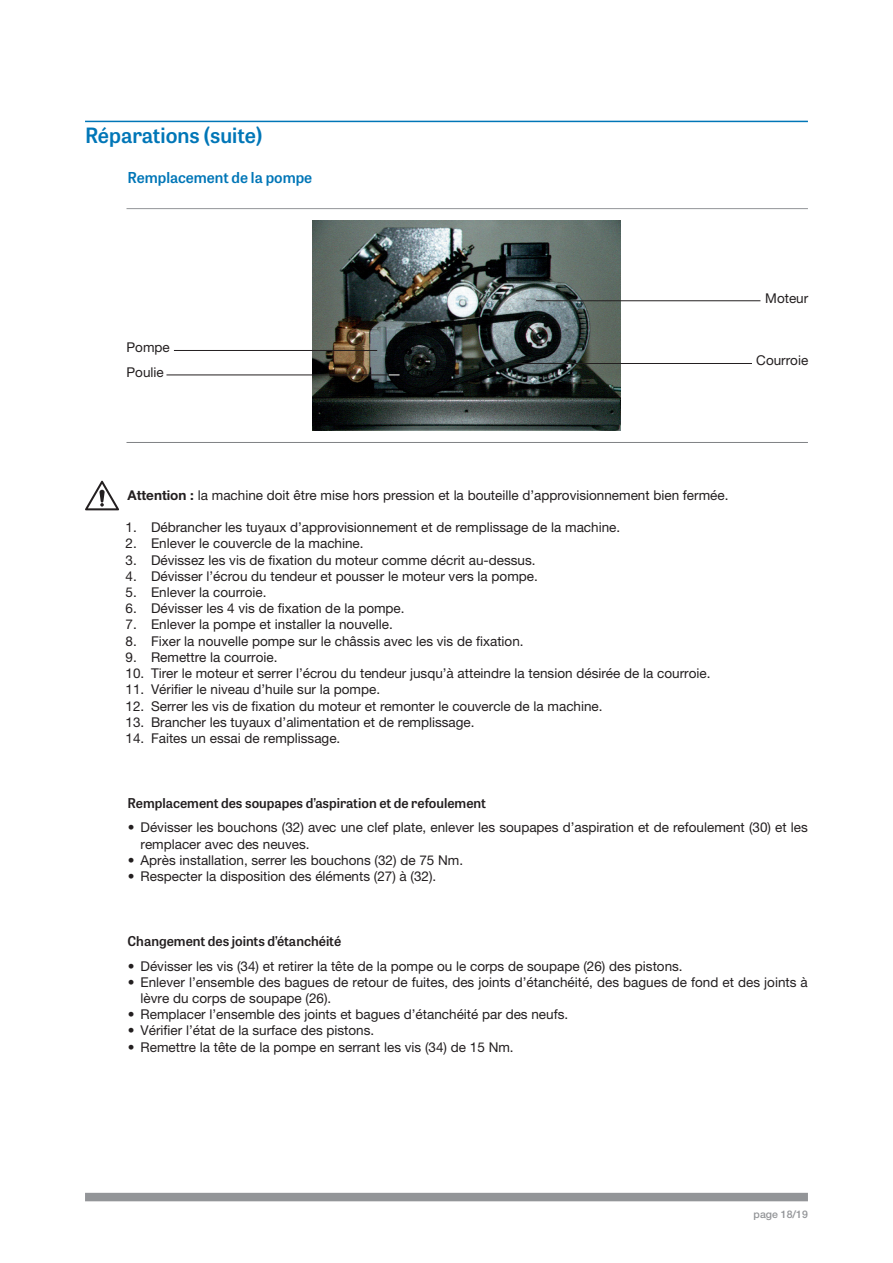
<style>
.page{position:relative;width:893px;height:1263px;background:#fff}
.page>*{position:absolute;margin:0;border:0;box-sizing:border-box;transform-origin:0 0}
.Titre_niv_1{font:600 21px "Tablet Gothic";color:#0076b7}
.Titre_niv_2{font:600 15px "Tablet Gothic";color:#0076b7}
.Texte_standard{font:13.5px/16.2px "Helvetica Neue LT Pro";color:#231f20}
.Titre_niv_3{font:600 13.5px "Tablet Gothic";color:#231f20}
.Légende_ferée_droite{font:13.5px "Helvetica Neue LT Pro";color:#231f20}
.t1{font:500 10.5px "Helvetica Neue LT Pro";color:#939598}
.s1{font-weight:700}
</style>
<div class="page">
<div style="left:85px;top:1193px;width:723px;height:8px;background:#939598"></div>
<hr style="left:126px;top:208px;width:682px;height:1px;background:#939598">
<hr style="left:126px;top:442px;width:682px;height:1px;background:#808285">
<img style="left:312px;top:220px;width:308px;height:211px">
<hr style="left:85px;top:121px;width:723px;height:1px;background:#0076b7">
<hr style="left:174px;top:350px;width:203px;height:1px;background:#231f20">
<hr style="left:536px;top:300px;width:224px;height:1px;background:#231f20">
<hr style="left:515px;top:363px;width:237px;height:1px;background:#231f20">
<hr style="left:166px;top:375px;width:223px;height:1px;background:#231f20">
<svg style="left:85px;top:481px;width:34px;height:29px"></svg>
<p class="Titre_niv_1" style="left:85px;top:121px;width:179px">Réparations (suite)</p>
<p class="Titre_niv_2" style="left:128px;top:167px;width:186px">Remplacement de la pompe</p>
<p class="Légende_ferée_droite" style="left:126px;top:340px;width:45px">Pompe</p>
<p class="Légende_ferée_droite" style="left:126px;top:364px;width:39px">Poulie</p>
<p class="Légende_ferée_droite" style="left:765px;top:290px;width:45px">Moteur</p>
<p class="Légende_ferée_droite" style="left:756px;top:353px;width:53px">Courroie</p>
<p class="Texte_standard" style="left:128px;top:487px;width:602px"><span class="s1">Attention :</span> la machine doit être mise hors pression et la bouteille d’approvisionnement bien fermée.</p>
<p class="Texte_standard" style="left:126px;top:519px;width:496px">1. Débrancher les tuyaux d’approvisionnement et de remplissage de la machine.</p>
<p class="Texte_standard" style="left:126px;top:535px;width:240px">2. Enlever le couvercle de la machine.</p>
<p class="Texte_standard" style="left:126px;top:552px;width:412px">3. Dévissez les vis de fixation du moteur comme décrit au-dessus.</p>
<p class="Texte_standard" style="left:126px;top:568px;width:414px">4. Dévisser l’écrou du tendeur et pousser le moteur vers la pompe.</p>
<p class="Texte_standard" style="left:126px;top:584px;width:142px">5. Enlever la courroie.</p>
<p class="Texte_standard" style="left:126px;top:600px;width:281px">6. Dévisser les 4 vis de fixation de la pompe.</p>
<p class="Texte_standard" style="left:126px;top:616px;width:269px">7. Enlever la pompe et installer la nouvelle.</p>
<p class="Texte_standard" style="left:126px;top:633px;width:400px">8. Fixer la nouvelle pompe sur le châssis avec les vis de fixation.</p>
<p class="Texte_standard" style="left:126px;top:649px;width:154px">9. Remettre la courroie.</p>
<p class="Texte_standard" style="left:126px;top:665px;width:586px">10. Tirer le moteur et serrer l’écrou du tendeur jusqu’à atteindre la tension désirée de la courroie.</p>
<p class="Texte_standard" style="left:126px;top:681px;width:256px">11. Vérifier le niveau d’huile sur la pompe.</p>
<p class="Texte_standard" style="left:126px;top:697px;width:479px">12. Serrer les vis de fixation du moteur et remonter le couvercle de la machine.</p>
<p class="Texte_standard" style="left:126px;top:714px;width:351px">13. Brancher les tuyaux d’alimentation et de remplissage.</p>
<p class="Texte_standard" style="left:126px;top:730px;width:216px">14. Faites un essai de remplissage.</p>
<p class="Titre_niv_3" style="left:128px;top:793px;width:360px">Remplacement des soupapes d’aspiration et de refoulement</p>
<p class="Texte_standard" style="left:141px;top:819px;width:669px;text-indent:-13px">• Dévisser les bouchons (32) avec une clef plate, enlever les soupapes d’aspiration et de refoulement (30) et les remplacer avec des neuves.</p>
<p class="Texte_standard" style="left:128px;top:852px;width:337px">• Après installation, serrer les bouchons (32) de 75 Nm.</p>
<p class="Texte_standard" style="left:128px;top:868px;width:310px">• Respecter la disposition des éléments (27) à (32).</p>
<p class="Titre_niv_3" style="left:128px;top:931px;width:215px">Changement des joints d’étanchéité</p>
<p class="Texte_standard" style="left:128px;top:957px;width:556px">• Dévisser les vis (34) et retirer la tête de la pompe ou le corps de soupape (26) des pistons.</p>
<p class="Texte_standard" style="left:141px;top:974px;width:669px;text-indent:-13px">• Enlever l’ensemble des bagues de retour de fuites, des joints d’étanchéité, des bagues de fond et des joints à lèvre du corps de soupape (26).</p>
<p class="Texte_standard" style="left:128px;top:1006px;width:442px">• Remplacer l’ensemble des joints et bagues d’étanchéité par des neufs.</p>
<p class="Texte_standard" style="left:128px;top:1022px;width:248px">• Vérifier l’état de la surface des pistons.</p>
<p class="Texte_standard" style="left:128px;top:1038px;width:387px">• Remettre la tête de la pompe en serrant les vis (34) de 15 Nm.</p>
<p class="t1" style="left:754px;top:1208px;width:56px">page 18/19</p>
</div>
